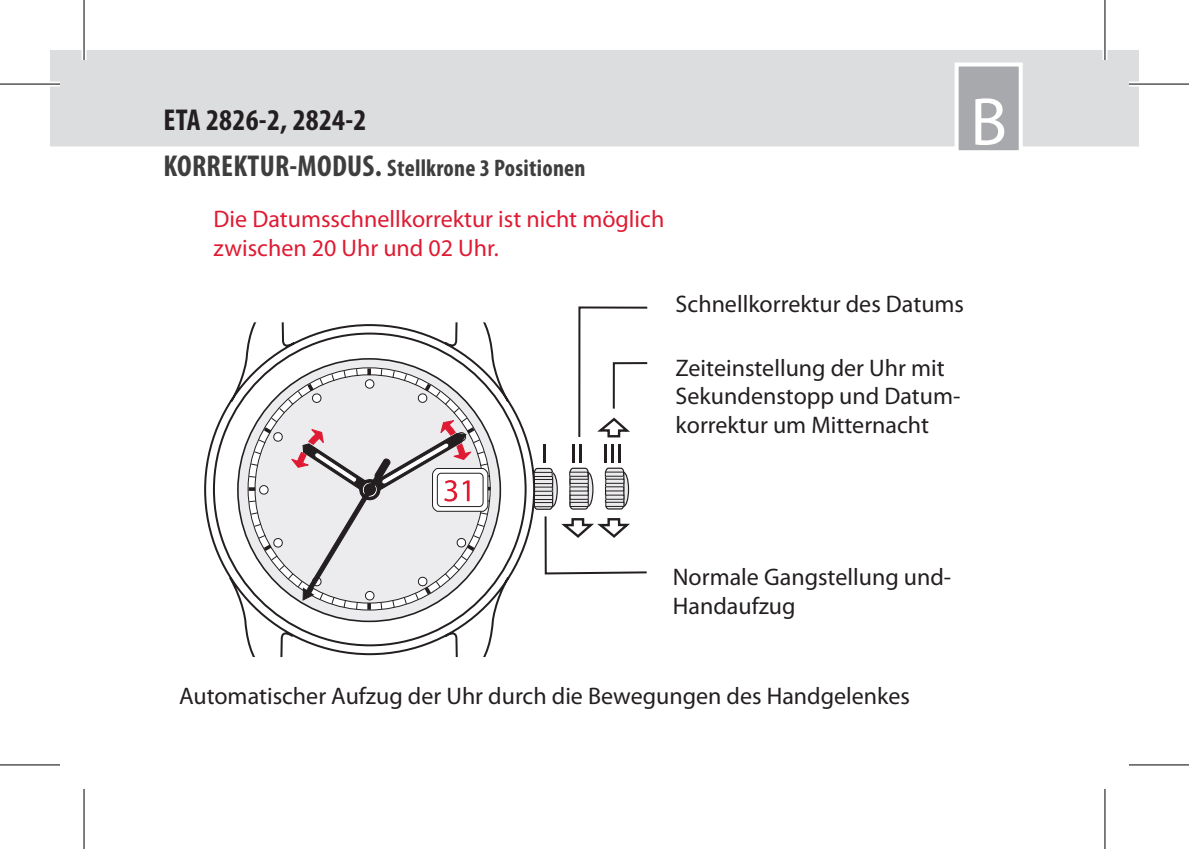
<style>
.page{position:relative;width:1189px;height:849px;background:#fff}
.page>*{position:absolute;margin:0;border:0;box-sizing:border-box;transform-origin:0 0}
.t1{font:68px "Myriad Pro";color:#fff}
.t2{font:700 condensed 30.4px "Myriad Pro";letter-spacing:.01em;color:#231f20}
.t3{font:24px/28.8px "Myriad Pro";color:#231f20}
.t4{font:24px/28.8px "Myriad Pro";color:#df1b33}
.t5{font:700 condensed 24px "Myriad Pro";letter-spacing:.01em;color:#3e3e3f}
.s1{font-size:30.4px}
</style>
<div class="page">
<hr style="left:50px;top:50px;width:1088px;height:2px;background:#dcdddf">
<svg style="left:204px;top:322px;width:329px;height:335px"></svg>
<svg style="left:238px;top:359px;width:262px;height:262px;background:#d4d3d5"></svg>
<svg style="left:245px;top:365px;width:233px;height:248px"></svg>
<svg style="left:248px;top:368px;width:240px;height:241px"></svg>
<div style="left:365px;top:379px;width:9px;height:9px;background:#fff;border-radius:50%"></div>
<div style="left:365px;top:379px;width:9px;height:9px;border:1px solid #231f20;border-radius:50%"></div>
<div style="left:312px;top:393px;width:9px;height:10px;background:#fff;border-radius:3px"></div>
<div style="left:312px;top:393px;width:10px;height:10px;border:1px solid #231f20;border-radius:3px"></div>
<div style="left:273px;top:432px;width:10px;height:9px;background:#fff;border-radius:3px"></div>
<div style="left:273px;top:432px;width:10px;height:10px;border:1px solid #231f20;border-radius:3px"></div>
<div style="left:259px;top:485px;width:9px;height:9px;background:#fff;border-radius:50%"></div>
<div style="left:259px;top:485px;width:9px;height:9px;border:1px solid #231f20;border-radius:50%"></div>
<svg style="left:273px;top:538px;width:10px;height:9px"></svg>
<div style="left:273px;top:537px;width:10px;height:10px;border:1px solid #231f20;border-radius:3px"></div>
<div style="left:418px;top:393px;width:9px;height:10px;background:#fff;border-radius:3px"></div>
<div style="left:417px;top:393px;width:10px;height:10px;border:1px solid #231f20;border-radius:3px"></div>
<div style="left:50px;top:52px;width:1088px;height:94px;background:#dcdddf"></div>
<div style="left:954px;top:62px;width:68px;height:92px;background:#a8a9ad;border:4px solid #fff"></div>
<svg style="left:533px;top:306px;width:115px;height:269px"></svg>
<svg style="left:291px;top:420px;width:200px;height:180px;background:#d9d4d6"></svg>
<div style="left:0;top:82px;width:60px;height:5px;background:#fff"></div>
<div style="left:1128px;top:82px;width:60px;height:5px;background:#fff"></div>
<svg style="left:0;top:765px;width:60px;height:1px"></svg>
<svg style="left:1129px;top:765px;width:59px;height:1px"></svg>
<hr style="left:82px;top:0;width:4px;height:60px;background:#fff">
<svg style="left:1102px;top:0;width:5px;height:60px"></svg>
<svg style="left:1105px;top:789px;width:1px;height:59px"></svg>
<hr style="left:0;top:83px;width:60px;height:2px;background:#000">
<hr style="left:1128px;top:83px;width:60px;height:2px;background:#000">
<hr style="left:0;top:764px;width:60px;height:1px;background:#000">
<hr style="left:1128px;top:764px;width:60px;height:1px;background:#000">
<hr style="left:83px;top:0;width:2px;height:60px;background:#000">
<hr style="left:83px;top:788px;width:2px;height:60px;background:#000">
<hr style="left:1104px;top:0;width:1px;height:60px;background:#000">
<hr style="left:1104px;top:788px;width:1px;height:60px;background:#000">
<p class="t2" style="left:163px;top:101px;width:204px">ETA 2826-2, 2824-2</p>
<p class="t5" style="left:163px;top:153px;width:423px"><span class="s1">KORREKTUR-MODUS.</span> Stellkrone 3 Positionen</p>
<p class="t4" style="left:214px;top:204px;width:452px">Die Datumsschnellkorrektur ist nicht möglich zwischen 20 Uhr und 02 Uhr.</p>
<h1 class="t1" style="left:970px;top:80px;width:38px">B</h1>
<p class="t3" style="left:675px;top:289px;width:290px">Schnellkorrektur des Datums</p>
<p class="t3" style="left:675px;top:352px;width:286px">Zeiteinstellung der Uhr mit<br>Sekundenstopp und Datum&shy;korrektur um Mitternacht</p>
<p class="t3" style="left:672px;top:562px;width:280px">Normale Gangstellung und-<br>Handaufzug</p>
<p class="t3" style="left:179px;top:681px;width:732px">Automatischer Aufzug der Uhr durch die Bewegungen des Handgelenkes</p>
</div>
